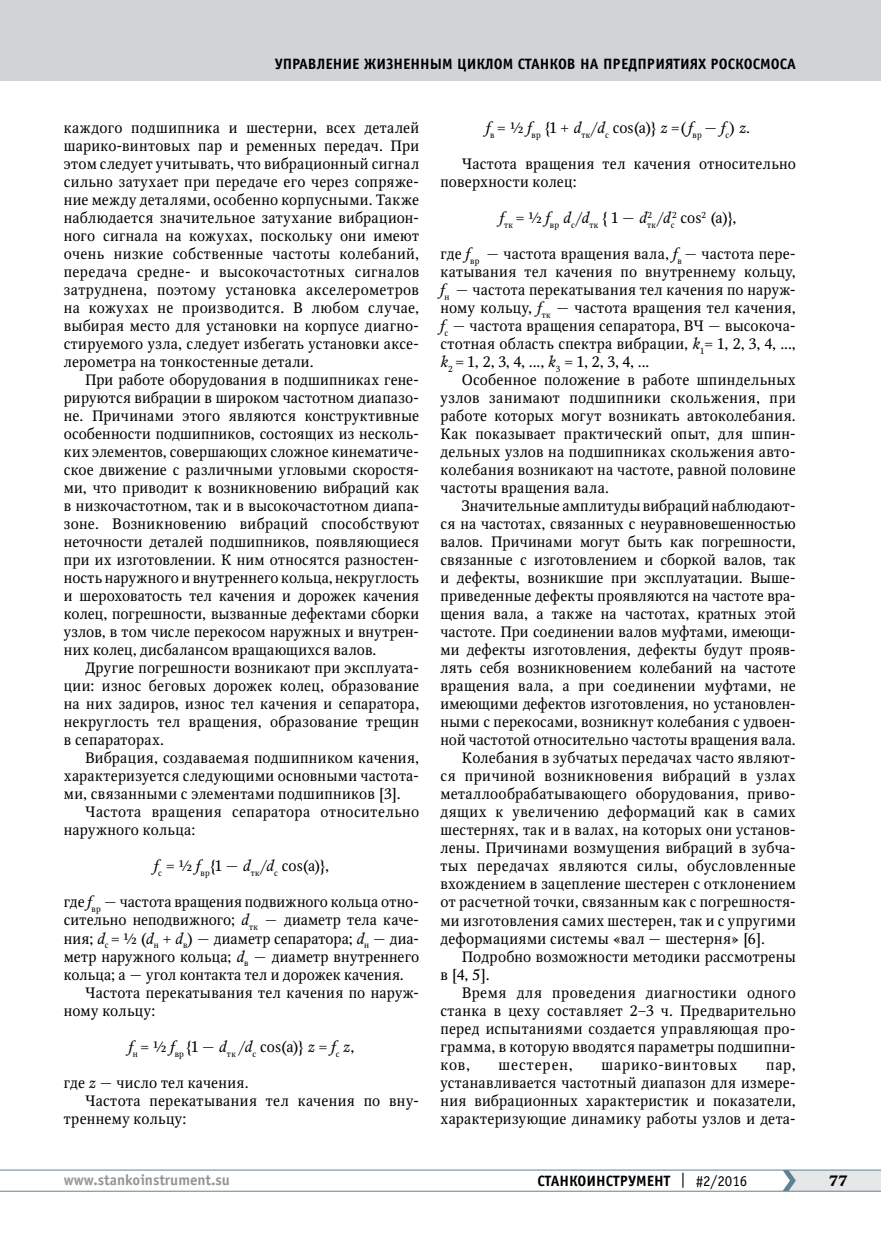
<style>
.page{position:relative;width:881px;height:1234px;background:#fff}
.page>*{position:absolute;margin:0;border:0;box-sizing:border-box;transform-origin:0 0}
.t1{font:15px/18px "Octava";letter-spacing:.02em;color:#000;text-align:justify}
.t2{font:700 15px "Officina Sans C";color:#000}
.t3{font:700 15px "Officina Sans C";color:#939598}
.t4{font:15px "Octava";letter-spacing:.055em;color:#000}
.t5{font:15px "Octava";letter-spacing:.065em;color:#000}
.t6{font:700 15px "Octava";color:#000}
.t7{font:8.7px "Octava";letter-spacing:.05em;color:#000}
.s1{font-style:italic}
.s2{font-size:15px}
.s3{font-style:italic;font-size:15px}
.s4{font-weight:400}
</style>
<div class="page">
<hr style="left:0;top:1190px;width:880px;height:1px;background:#5b8395">
<hr style="left:0;top:1169px;width:880px;height:1px;background:#5b8395">
<svg style="left:782px;top:1169px;width:98px;height:21px;background:#d9dee1"></svg>
<div style="left:0;top:0;width:880px;height:81px;background:#d1d3d4"></div>
<p class="t2" style="left:274px;top:56px;width:522px">УПРАВЛЕНИЕ ЖИЗНЕННЫМ ЦИКЛОМ СТАНКОВ НА ПРЕДПРИЯТИЯХ РОСКОСМОСА</p>
<p class="t1" style="left:64px;top:119px;width:357px">каждого подшипника и шестерни, всех деталей шарико-винтовых пар и ременных передач. При этом следует учитывать, что вибрационный сигнал сильно затухает при передаче его через сопряже&shy;ние между деталями, особенно корпусными. Также наблюдается значительное затухание вибрацион&shy;ного сигнала на кожухах, поскольку они имеют очень низкие собственные частоты колебаний, передача средне- и высокочастотных сигналов затруднена, поэтому установка акселерометров на кожухах не производится. В любом случае, выбирая место для установки на корпусе диагно&shy;стируемого узла, следует избегать установки аксе&shy;лерометра на тонкостенные детали.</p>
<p class="t1" style="left:64px;top:371px;width:357px;text-indent:21px">При работе оборудования в подшипниках гене&shy;рируются вибрации в широком частотном диапазо&shy;не. Причинами этого являются конструктивные особенности подшипников, состоящих из несколь&shy;ких элементов, совершающих сложное кинематиче&shy;ское движение с различными угловыми скоростя&shy;ми, что приводит к возникновению вибраций как в низкочастотном, так и в высокочастотном диапа&shy;зоне. Возникновению вибраций способствуют неточности деталей подшипников, появляющиеся при их изготовлении. К ним относятся разностен&shy;ность наружного и внутреннего кольца, некруглость и шероховатость тел качения и дорожек качения колец, погрешности, вызванные дефектами сборки узлов, в том числе перекосом наружных и внутрен&shy;них колец, дисбалансом вращающихся валов.</p>
<p class="t1" style="left:64px;top:659px;width:357px;text-indent:21px">Другие погрешности возникают при эксплуата&shy;ции: износ беговых дорожек колец, образование на них задиров, износ тел качения и сепаратора, некруглость тел вращения, образование трещин в сепараторах.</p>
<p class="t1" style="left:64px;top:749px;width:357px;text-indent:21px">Вибрация, создаваемая подшипником качения, характеризуется следующими основными частота&shy;ми, связанными с элементами подшипников [3].</p>
<p class="t1" style="left:64px;top:803px;width:357px;text-indent:21px">Частота вращения сепаратора относительно наружного кольца:</p>
<p class="t1" style="left:154px;top:857px;width:176px"><span class="s1">f</span><sub>c</sub> = ½ <span class="s1">f</span><sub>вр</sub>{1 — <span class="s1">d</span><sub>тк</sub>/<span class="s1">d</span><sub>c</sub> cos(a)},</p>
<p class="t1" style="left:64px;top:893px;width:357px">где <span class="s1">f</span><sub>вр</sub> — частота вращения подвижного кольца отно&shy;сительно неподвижного; <span class="s1">d</span><sub>тк</sub> — диаметр тела каче&shy;ния; <span class="s1">d</span><sub>c</sub> = ½ (<span class="s1">d</span><sub>н</sub> + <span class="s1">d</span><sub>в</sub>) — диаметр сепаратора; <span class="s1">d</span><sub>н</sub> — диа&shy;метр наружного кольца; <span class="s1">d</span><sub>в</sub> — диаметр внутреннего кольца; a — угол контакта тел и дорожек качения.</p>
<p class="t1" style="left:64px;top:983px;width:357px;text-indent:21px">Частота перекатывания тел качения по наруж&shy;ному кольцу:</p>
<p class="t1" style="left:129px;top:1037px;width:227px"><span class="s1">f</span><sub>н</sub> = ½ <span class="s1">f</span><sub>вр</sub> {1 — <span class="s1">d</span><sub>тк</sub> /<span class="s1">d</span><sub>c</sub> cos(a)} <span class="s1">z</span> = <span class="s1">f</span><sub>c</sub> <span class="s1">z</span>,</p>
<p class="t1" style="left:64px;top:1073px;width:186px">где <span class="s1">z</span> — число тел качения.</p>
<p class="t1" style="left:85px;top:1091px;width:335px">Частота перекатывания тел качения по вну-</p>
<p class="t1" style="left:64px;top:1109px;width:124px">треннему кольцу:</p>
<p class="t1" style="left:486px;top:119px;width:265px"><span class="s1">f</span><sub>в</sub> = ½ <span class="s1">f</span><sub>вр</sub> {1 + <span class="s1">d</span><sub>тк</sub>/<span class="s1">d</span><sub>с</sub> cos(a)} <span class="s1">z</span> =( <span class="s1">f</span><sub>вр</sub> — <span class="s1">f</span><sub>с</sub>) <span class="s1">z</span>.</p>
<p class="t1" style="left:440px;top:155px;width:357px;text-indent:21px">Частота вращения тел качения относительно поверхности колец:</p>
<p class="t7" style="left:499px;top:219px;width:158px"><sup>f</sup>тк <sup>=</sup> <sup>½</sup> <sup>f</sup>вр <sup>d</sup>c<sup>/</sup><sup>d</sup>тк <sup>{</sup> <sup>1</sup> <sup>—</sup> <sup>d</sup>тк</p>
<p class="t7" style="left:647px;top:214px;width:29px">2 <span class="s2">/</span><span class="s3">d</span>с</p>
<p class="t1" style="left:672px;top:209px;width:66px"><sup>2</sup> cos<sup>2</sup> (a)},</p>
<p class="t1" style="left:440px;top:245px;width:357px">где <span class="s1">f</span><sub>вр</sub> — частота вращения вала, <span class="s1">f</span><sub>в</sub> — частота пере&shy;катывания тел качения по внутреннему кольцу, <span class="s1">f</span><sub>н</sub> — частота перекатывания тел качения по наруж&shy;ному кольцу, <span class="s1">f</span><sub>тк</sub> — частота вращения тел качения, <span class="s1">f</span><sub>c</sub> — частота вращения сепаратора, ВЧ — высокоча&shy;стотная область спектра вибрации, <span class="s1">k</span><sub>1</sub>= 1, 2, 3, 4, ..., <span class="s1">k</span><sub>2</sub> = 1, 2, 3, 4, ..., <span class="s1">k</span><sub>3</sub> = 1, 2, 3, 4, ...</p>
<p class="t1" style="left:440px;top:371px;width:357px;text-indent:21px">Особенное положение в работе шпиндельных узлов занимают подшипники скольжения, при работе которых могут возникать автоколебания.<br>Как показывает практический опыт, для шпин&shy;дельных узлов на подшипниках скольжения авто&shy;колебания возникают на частоте, равной половине частоты вращения вала.</p>
<p class="t1" style="left:461px;top:497px;width:333px">Значительные амплитуды вибраций наблюдают-</p>
<p class="t1" style="left:440px;top:515px;width:357px">ся на частотах, связанных с неуравновешенностью</p>
<p class="t1" style="left:440px;top:533px;width:356px">валов. Причинами могут быть как погрешности,</p>
<p class="t1" style="left:440px;top:551px;width:357px">связанные с изготовлением и сборкой валов, так</p>
<p class="t1" style="left:440px;top:569px;width:357px">и дефекты, возникшие при эксплуатации. Выше-</p>
<p class="t1" style="left:440px;top:587px;width:357px">приведенные дефекты проявляются на частоте вра-</p>
<p class="t1" style="left:440px;top:605px;width:357px">щения вала, а также на частотах, кратных этой</p>
<p class="t1" style="left:440px;top:623px;width:357px">частоте. При соединении валов муфтами, имеющи-</p>
<p class="t1" style="left:440px;top:641px;width:357px">ми дефекты изготовления, дефекты будут прояв-</p>
<p class="t1" style="left:440px;top:659px;width:357px">лять себя возникновением колебаний на частоте</p>
<p class="t1" style="left:440px;top:677px;width:357px">вращения вала, а при соединении муфтами, не</p>
<p class="t1" style="left:440px;top:695px;width:357px">имеющими дефектов изготовления, но установлен-</p>
<p class="t1" style="left:440px;top:713px;width:354px">ными с перекосами, возникнут колебания с удвоен-</p>
<p class="t1" style="left:440px;top:731px;width:356px">ной частотой относительно частоты вращения вала.</p>
<p class="t1" style="left:461px;top:749px;width:335px">Колебания в зубчатых передачах часто являют-</p>
<p class="t1" style="left:440px;top:767px;width:357px">ся причиной возникновения вибраций в узлах</p>
<p class="t1" style="left:440px;top:785px;width:357px">металлообрабатывающего оборудования, приво-</p>
<p class="t1" style="left:440px;top:803px;width:357px">дящих к увеличению деформаций как в самих</p>
<p class="t1" style="left:440px;top:821px;width:357px">шестернях, так и в валах, на которых они установ-</p>
<p class="t1" style="left:440px;top:839px;width:357px">лены. Причинами возмущения вибраций в зубча-</p>
<p class="t1" style="left:440px;top:857px;width:356px">тых передачах являются силы, обусловленные</p>
<p class="t1" style="left:440px;top:875px;width:356px">вхождением в зацепление шестерен с отклонением</p>
<p class="t1" style="left:440px;top:893px;width:357px">от расчетной точки, связанным как с погрешностя-</p>
<p class="t1" style="left:440px;top:911px;width:356px">ми изготовления самих шестерен, так и с упругими</p>
<p class="t1" style="left:440px;top:929px;width:326px">деформациями системы «вал — шестерня» [6].</p>
<p class="t1" style="left:461px;top:947px;width:335px">Подробно возможности методики рассмотрены</p>
<p class="t1" style="left:440px;top:965px;width:51px">в [4, 5].</p>
<p class="t1" style="left:461px;top:983px;width:335px">Время для проведения диагностики одного</p>
<p class="t1" style="left:440px;top:1001px;width:356px">станка в цеху составляет 2–3 ч. Предварительно</p>
<p class="t1" style="left:440px;top:1019px;width:357px">перед испытаниями создается управляющая про-</p>
<p class="t1" style="left:440px;top:1037px;width:357px">грамма, в которую вводятся параметры подшипни-</p>
<p class="t1" style="left:440px;top:1055px;width:31px">ков,</p>
<p class="t5" style="left:498px;top:1054px;width:76px">шестерен,</p>
<p class="t4" style="left:601px;top:1054px;width:137px">шарико-винтовых</p>
<p class="t1" style="left:440px;top:1055px;width:357px;text-indent:325px">пар, устанавливается частотный диапазон для измере&shy;ния вибрационных характеристик и показатели, характеризующие динамику работы узлов и дета-</p>
<p class="t3" style="left:64px;top:1171px;width:168px">www.stankoinstrument.su</p>
<p class="t2" style="left:537px;top:1171px;width:211px">СТАНКОИНСТРУМЕНТ <span class="s4">| #2/2016</span></p>
<p class="t6" style="left:828px;top:1170px;width:20px">77</p>
</div>
